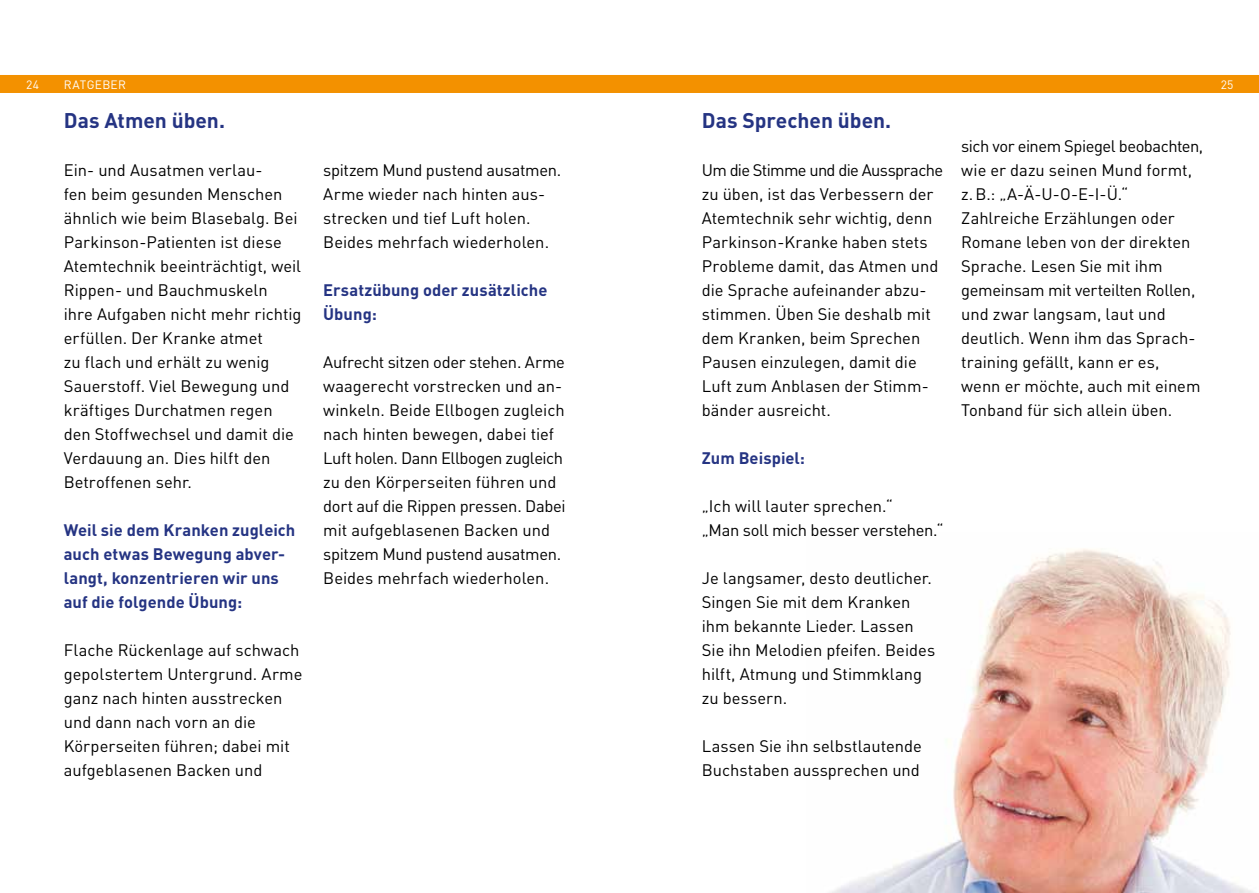
<style>
.page{position:relative;width:1259px;height:893px;background:#fff}
.page>*{position:absolute;margin:0;border:0;box-sizing:border-box;transform-origin:0 0}
.t1{font:700 21px "DINOT";color:#253483}
.t2{font:16.5px/24px "DINOT";color:#000}
.t3{font:700 16.5px/24px "DINOT";letter-spacing:.005em;color:#253483}
.t4{font:12px "DINOT";letter-spacing:.03em;color:#fff}
</style>
<div class="page">
<img style="left:831px;top:548px;width:423px;height:345px">
<div style="left:0;top:75px;width:1259px;height:18px;background:#f39100"></div>
<p class="t4" style="left:26px;top:77px;width:14px">24</p>
<p class="t4" style="left:64px;top:77px;width:64px">RATGEBER</p>
<p class="t4" style="left:1220px;top:77px;width:14px">25</p>
<p class="t1" style="left:64px;top:106px;width:163px">Das Atmen üben.</p>
<p class="t2" style="left:64px;top:157px;width:239px">Ein- und Ausatmen verlau-<br>fen beim gesunden Menschen ähnlich wie beim Blasebalg. Bei<br>Parkinson-Patienten ist diese<br>Atemtechnik beeinträchtigt, weil<br>Rippen- und Bauchmuskeln<br>ihre Aufgaben nicht mehr richtig erfüllen. Der Kranke atmet<br>zu flach und erhält zu wenig<br>Sauerstoff. Viel Bewegung und kräftiges Durchatmen regen den Stoffwechsel und damit die<br>Verdauung an. Dies hilft den<br>Betroffenen sehr.</p>
<p class="t3" style="left:64px;top:517px;width:233px">Weil sie dem Kranken zugleich auch etwas Bewegung abver&shy;langt, konzentrieren wir uns auf die folgende Übung:</p>
<p class="t2" style="left:64px;top:637px;width:240px">Flache Rückenlage auf schwach gepolstertem Untergrund. Arme ganz nach hinten ausstrecken und dann nach vorn an die<br>Körperseiten führen; dabei mit aufgeblasenen Backen und</p>
<p class="t2" style="left:323px;top:157px;width:240px">spitzem Mund pustend ausatmen.<br>Arme wieder nach hinten aus&shy;strecken und tief Luft holen.<br>Beides mehrfach wiederholen.</p>
<p class="t3" style="left:323px;top:277px;width:226px">Ersatzübung oder zusätzliche<br>Übung:</p>
<p class="t2" style="left:323px;top:349px;width:244px">Aufrecht sitzen oder stehen. Arme waagerecht vorstrecken und an&shy;winkeln. Beide Ellbogen zugleich nach hinten bewegen, dabei tief<br>Luft holen. Dann Ellbogen zugleich zu den Körperseiten führen und dort auf die Rippen pressen. Dabei mit aufgeblasenen Backen und spitzem Mund pustend ausatmen.<br>Beides mehrfach wiederholen.</p>
<p class="t1" style="left:702px;top:106px;width:191px">Das Sprechen üben.</p>
<p class="t2" style="left:702px;top:157px;width:243px">Um die Stimme und die Aussprache zu üben, ist das Verbessern der<br>Atemtechnik sehr wichtig, denn<br>Parkinson-Kranke haben stets<br>Probleme damit, das Atmen und die Sprache aufeinander abzu&shy;stimmen. Üben Sie deshalb mit dem Kranken, beim Sprechen<br>Pausen einzulegen, damit die<br>Luft zum Anblasen der Stimm&shy;bänder ausreicht.</p>
<p class="t3" style="left:702px;top:445px;width:105px">Zum Beispiel:</p>
<p class="t2" style="left:702px;top:493px;width:243px">„Ich will lauter sprechen.“<br>„Man soll mich besser verstehen.“</p>
<p class="t2" style="left:702px;top:565px;width:235px">Je langsamer, desto deutlicher.<br>Singen Sie mit dem Kranken ihm bekannte Lieder. Lassen<br>Sie ihn Melodien pfeifen. Beides hilft, Atmung und Stimmklang zu bessern.</p>
<p class="t2" style="left:702px;top:733px;width:222px">Lassen Sie ihn selbstlautende<br>Buchstaben aussprechen und</p>
<p class="t2" style="left:961px;top:133px;width:243px">sich vor einem Spiegel beobachten, wie er dazu seinen Mund formt, z.B.: „A-Ä-U-O-E-I-Ü.“<br>Zahlreiche Erzählungen oder<br>Romane leben von der direkten<br>Sprache. Lesen Sie mit ihm gemeinsam mit verteilten Rollen, und zwar langsam, laut und deutlich. Wenn ihm das Sprach&shy;training gefällt, kann er es,<br>wenn er möchte, auch mit einem<br>Tonband für sich allein üben.</p>
</div>
